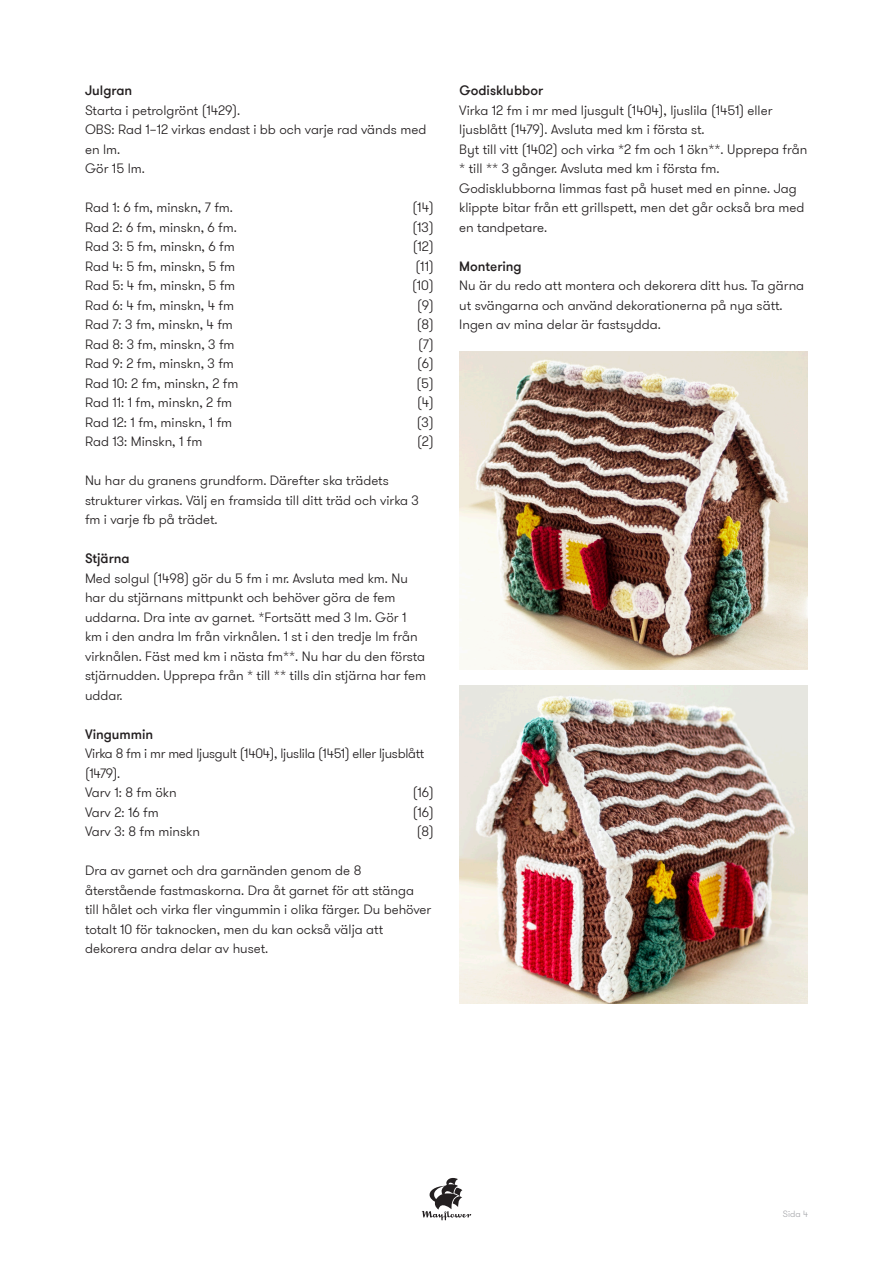
<style>
.page{position:relative;width:893px;height:1263px;background:#fff}
.page>*{position:absolute;margin:0;border:0;box-sizing:border-box;transform-origin:0 0}
.t1{font:300 13.5px/19.5px "GT Walsheim Pro";color:#231f20}
.t2{font:300 13.5px/19.5px "GT Walsheim Pro";letter-spacing:-.02em;color:#231f20}
.t3{font:500 13.5px "GT Walsheim Pro";color:#231f20}
.t4{font:300 9px "GT Walsheim Pro";color:#a8a9ad}
</style>
<div class="page">
<svg style="left:422px;top:1178px;width:49px;height:42px"></svg>
<img style="left:459px;top:352px;width:349px;height:318px">
<img style="left:459px;top:686px;width:349px;height:317px">
<p class="t3" style="left:85px;top:82px;width:49px">Julgran</p>
<p class="t1" style="left:85px;top:101px;width:157px">Starta i petrolgrönt (1429).</p>
<p class="t1" style="left:85px;top:120px;width:343px">OBS: Rad 1–12 virkas endast i bb och varje rad vänds med en lm.</p>
<p class="t1" style="left:85px;top:159px;width:61px">Gör 15 lm.</p>
<p class="t1" style="left:85px;top:198px;width:149px">Rad 1: 6 fm, minskn, 7 fm.</p>
<p class="t1" style="left:413px;top:198px;width:23px">(14)</p>
<p class="t1" style="left:85px;top:218px;width:153px">Rad 2: 6 fm, minskn, 6 fm.</p>
<p class="t1" style="left:413px;top:218px;width:23px">(13)</p>
<p class="t1" style="left:85px;top:237px;width:151px">Rad 3: 5 fm, minskn, 6 fm</p>
<p class="t1" style="left:413px;top:237px;width:22px">(12)</p>
<p class="t1" style="left:85px;top:257px;width:152px">Rad 4: 5 fm, minskn, 5 fm</p>
<p class="t1" style="left:416px;top:257px;width:20px">(11)</p>
<p class="t1" style="left:85px;top:276px;width:152px">Rad 5: 4 fm, minskn, 5 fm</p>
<p class="t1" style="left:412px;top:276px;width:23px">(10)</p>
<p class="t1" style="left:85px;top:296px;width:150px">Rad 6: 4 fm, minskn, 4 fm</p>
<p class="t1" style="left:417px;top:296px;width:18px">(9)</p>
<p class="t1" style="left:85px;top:315px;width:149px">Rad 7: 3 fm, minskn, 4 fm</p>
<p class="t1" style="left:417px;top:315px;width:19px">(8)</p>
<p class="t1" style="left:85px;top:335px;width:151px">Rad 8: 3 fm, minskn, 3 fm</p>
<p class="t1" style="left:418px;top:335px;width:17px">(7)</p>
<p class="t1" style="left:85px;top:354px;width:150px">Rad 9: 2 fm, minskn, 3 fm</p>
<p class="t1" style="left:417px;top:354px;width:18px">(6)</p>
<p class="t1" style="left:85px;top:374px;width:155px">Rad 10: 2 fm, minskn, 2 fm</p>
<p class="t1" style="left:416px;top:374px;width:19px">(5)</p>
<p class="t1" style="left:85px;top:393px;width:149px">Rad 11: 1 fm, minskn, 2 fm</p>
<p class="t1" style="left:417px;top:393px;width:18px">(4)</p>
<p class="t1" style="left:85px;top:413px;width:149px">Rad 12: 1 fm, minskn, 1 fm</p>
<p class="t1" style="left:417px;top:413px;width:18px">(3)</p>
<p class="t1" style="left:85px;top:432px;width:119px">Rad 13: Minskn, 1 fm</p>
<p class="t1" style="left:417px;top:432px;width:18px">(2)</p>
<p class="t1" style="left:85px;top:471px;width:335px">Nu har du granens grundform. Därefter ska trädets strukturer virkas. Välj en framsida till ditt träd och virka 3 fm i varje fb på trädet.</p>
<p class="t3" style="left:85px;top:550px;width:46px">Stjärna</p>
<p class="t1" style="left:85px;top:569px;width:343px">Med solgul (1498) gör du 5 fm i mr. Avsluta med km. Nu har du stjärnans mittpunkt och behöver göra de fem uddarna. Dra inte av garnet. *Fortsätt med 3 lm. Gör 1 km i den andra lm från virknålen. 1 st i den tredje lm från virknålen. Fäst med km i nästa fm**. Nu har du den första stjärnudden. Upprepa från * till ** tills din stjärna har fem uddar.</p>
<p class="t3" style="left:85px;top:725px;width:70px">Vingummin</p>
<p class="t2" style="left:85px;top:744px;width:341px">Virka 8 fm i mr med ljusgult (1404), ljuslila (1451) eller ljusblått (1479).</p>
<p class="t1" style="left:85px;top:783px;width:93px">Varv 1: 8 fm ökn</p>
<p class="t1" style="left:413px;top:783px;width:23px">(16)</p>
<p class="t1" style="left:85px;top:803px;width:75px">Varv 2: 16 fm</p>
<p class="t1" style="left:413px;top:803px;width:23px">(16)</p>
<p class="t1" style="left:85px;top:822px;width:116px">Varv 3: 8 fm minskn</p>
<p class="t1" style="left:417px;top:822px;width:19px">(8)</p>
<p class="t1" style="left:85px;top:861px;width:348px">Dra av garnet och dra garnänden genom de 8 återstående fastmaskorna. Dra åt garnet för att stänga till hålet och virka fler vingummin i olika färger. Du behöver totalt 10 för taknocken, men du kan också välja att dekorera andra delar av huset.</p>
<p class="t3" style="left:459px;top:82px;width:85px">Godisklubbor</p>
<p class="t1" style="left:459px;top:101px;width:315px">Virka 12 fm i mr med ljusgult (1404), ljuslila (1451) eller ljusblått (1479). Avsluta med km i första st.</p>
<p class="t1" style="left:459px;top:140px;width:350px">Byt till vitt (1402) och virka *2 fm och 1 ökn**. Upprepa från * till ** 3 gånger. Avsluta med km i första fm.</p>
<p class="t1" style="left:459px;top:179px;width:347px">Godisklubborna limmas fast på huset med en pinne. Jag klippte bitar från ett grillspett, men det går också bra med en tandpetare.</p>
<p class="t3" style="left:459px;top:257px;width:64px">Montering</p>
<p class="t1" style="left:459px;top:276px;width:346px">Nu är du redo att montera och dekorera ditt hus. Ta gärna ut svängarna och använd dekorationerna på nya sätt.<br>Ingen av mina delar är fastsydda.</p>
<p class="t4" style="left:783px;top:1208px;width:27px">Sida 4</p>
</div>
